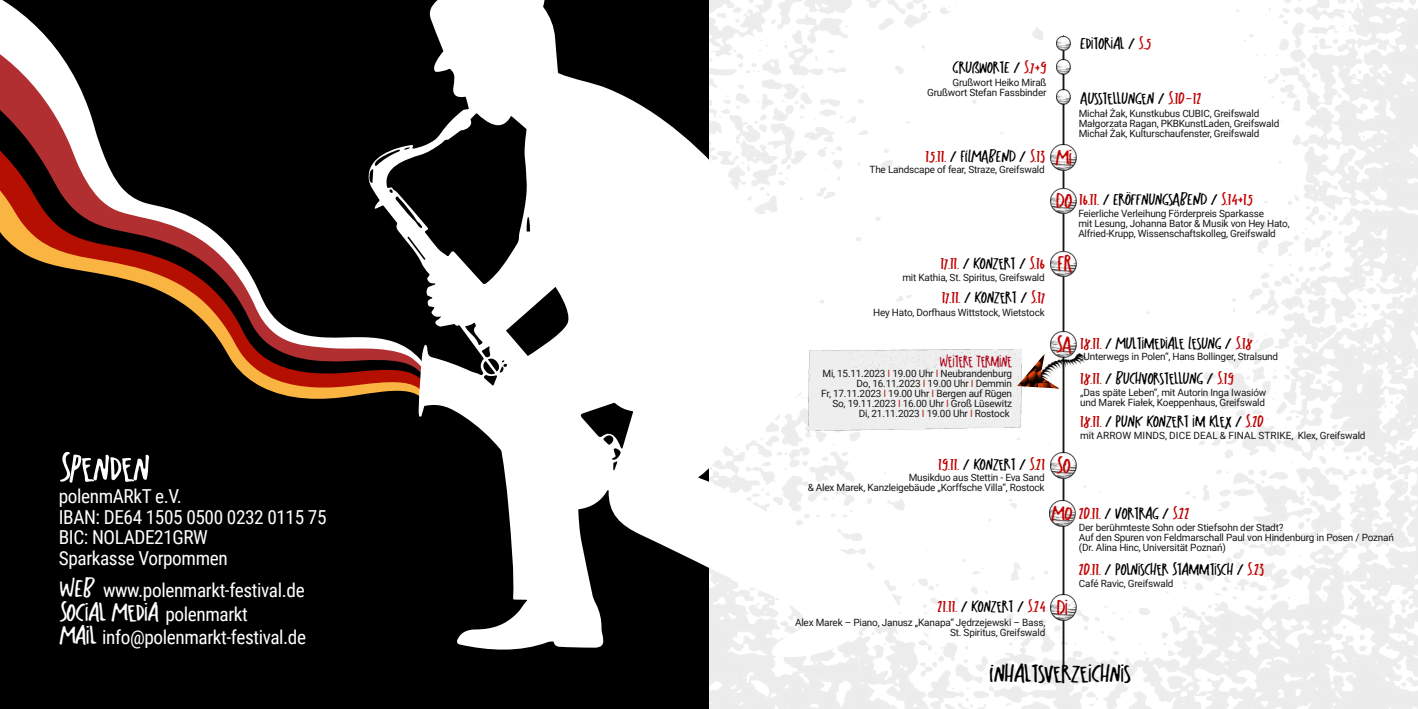
<style>
.page{position:relative;width:1418px;height:709px;background:#fff}
.page>*{position:absolute;margin:0;border:0;box-sizing:border-box;transform-origin:0 0}
.t1{font:55.75px "Blessed Appetite Sans";letter-spacing:-.02em;color:#fff;scale:1.21 1}
.t2{font:38.5px "Blessed Appetite Sans";letter-spacing:-.02em;color:#fff;scale:1.21 1}
.t3{font:37.5px "Blessed Appetite Sans";letter-spacing:-.02em;color:#000;scale:1.21 1}
.t4{font:32.5px/62.9px "Blessed Appetite Sans";letter-spacing:-.02em;color:#c00000;scale:1.21 1}
.t5{font:25px/54.8px "Blessed Appetite Sans";letter-spacing:-.02em;color:#000;scale:1.21 1}
.t6{font:25px/34.2px "Blessed Appetite Sans";letter-spacing:-.02em;color:#c00000;scale:1.21 1}
.t7{font:25px "Blessed Appetite Sans";letter-spacing:-.02em;color:#c10606;scale:1.21 1}
.t8{font:25px "Blessed Appetite Sans";letter-spacing:-.02em;color:#ad071e}
.t9{font:19.25px/20.5px "Roboto Condensed";letter-spacing:-.02em;color:#fff}
.t10{font:10px/10px "Roboto";letter-spacing:-.02em;color:#181716}
.t11{font:10px/10px "Roboto";letter-spacing:-.02em;color:#181715;text-align:right}
.t12{font:10px "Roboto";letter-spacing:.01em;color:#181715}
.s1{color:#c10606}
.s2{color:#c00000}
.s3{color:#000}
.s4{color:#b72211}
.s5{font-family:"Helvetica"}
.s6{color:#fff}
.s7{color:#181716}
.s8{color:#181715}
</style>
<div class="page">
<img style="left:709px;top:0;width:708px;height:709px">
<div style="left:0;top:0;width:709px;height:709px;background:#000001"></div>
<svg style="left:0;top:16px;width:61px;height:39px;fill:#fff"></svg>
<svg style="left:0;top:55px;width:80px;height:33px;background:#cfafb0"></svg>
<svg style="left:0;top:88px;width:367px;height:310px"></svg>
<svg style="left:367px;top:0;width:532px;height:657px;fill:#fff"></svg>
<hr style="left:1062px;top:36px;width:2px;height:629px;background:#181715">
<img style="left:1050px;top:145px;width:26px;height:26px">
<img style="left:1056px;top:36px;width:14px;height:15px">
<img style="left:1056px;top:60px;width:14px;height:14px">
<img style="left:1056px;top:90px;width:14px;height:14px">
<img style="left:1050px;top:453px;width:26px;height:25px">
<img style="left:1050px;top:188px;width:26px;height:26px">
<img style="left:1050px;top:251px;width:26px;height:26px">
<img style="left:1050px;top:331px;width:26px;height:22px">
<img style="left:1049px;top:500px;width:26px;height:26px">
<div style="left:808px;top:350px;width:213px;height:80px;background:#eee"></div>
<img style="left:1033px;top:353px;width:54px;height:34px">
<img style="left:1017px;top:354px;width:42px;height:34px">
<img style="left:1050px;top:595px;width:26px;height:25px">
<h1 class="t1" style="left:59px;top:447px;width:76px">Spenden</h1>
<h3 class="t9" style="left:59px;top:488px;width:269px">polenmARkT e.V.<br>IBAN: DE64 1505 0500 0232 0115 75<br>BIC: NOLADE21GRW<br>Sparkasse Vorpommen</h3>
<h3 class="t9" style="left:102px;top:580px;width:206px;line-height:23.5px;text-align:center">www.polenmarkt-festival.de polenmarkt info@polenmarkt-festival.de</h3>
<h2 class="t2" style="left:59px;top:574px;width:31px">WEB</h2>
<h2 class="t2" style="left:59px;top:597px;width:84px">Social Media</h2>
<h2 class="t2" style="left:59px;top:621px;width:32px">Mail</h2>
<h3 class="t5" style="left:952px;top:43px;width:79px">GrußwortE / <span class="s1">S.7+9</span></h3>
<p class="t11" style="left:927px;top:78px;width:121px">Grußwort Heiko Miraß<br>Grußwort Stefan Fassbinder</p>
<h3 class="t5" style="left:925px;top:132px;width:101px"><span class="s2">15.11.</span> / FILMABEND / <span class="s2">S.13</span></h3>
<p class="t11" style="left:869px;top:165px;width:177px">The Landscape of fear, Straze, Greifswald</p>
<h3 class="t6" style="left:940px;top:249px;width:88px">17.11. <span class="s3">/ Konzert /</span> S.16<br>17.11. <span class="s3">/ Konzert /</span> S.17</h3>
<p class="t11" style="left:902px;top:273px;width:144px">mit Kathia, St. Spiritus, Greifswald</p>
<p class="t11" style="left:873px;top:309px;width:173px">Hey Hato, Dorfhaus Wittstock, Wietstock</p>
<h3 class="t8" style="left:939px;top:352px;width:74px">Weitere Termine</h3>
<p class="t10" style="left:821px;top:369px;width:192px;text-align:right">Mi, 15.11.2023 <span class="s4">I</span> 19.00 Uhr <span class="s4">I</span> Neubrandenburg Do, 16.11.2023 <span class="s4">I</span> 19.00 Uhr <span class="s4">I</span> Demmin<br>Fr, 17.11.2023 <span class="s4">I</span> 19.00 Uhr <span class="s4">I</span> Bergen auf Ru<span class="s5">̈</span>gen So, 19.11.2023 <span class="s4">I</span> 16.00 Uhr <span class="s4">I</span> Groß Lu<span class="s5">̈</span>sewitz Di, 21.11.2023 <span class="s4">I</span> 19.00 Uhr <span class="s4">I</span> Rostock<span class="s6">i</span></p>
<h3 class="t6" style="left:937px;top:450px;width:90px">19.11. <span class="s3">/ Konzert /</span> S.21</h3>
<p class="t11" style="left:807px;top:473px;width:238px">Musikduo aus Stettin - Eva Sand<br>&amp; Alex Marek, Kanzleigebäude „Korffsche Villa“, Rostock</p>
<h3 class="t5" style="left:1080px;top:19px;width:102px">Editorial / <span class="s1">S.5<br></span>Ausstellungen / <span class="s1">S.10-12</span></h3>
<p class="t10" style="left:1078px;top:109px;width:202px">Michał Żak, Kunstkubus CUBIC, Greifswald<br>Małgorzata Ragan, PKBKunstLaden, Greifswald<br>Michał Żak, Kulturschaufenster, Greifswald</p>
<h3 class="t4" style="left:1055px;top:130px;width:16px">Mi</h3>
<h3 class="t5" style="left:1078px;top:175px;width:146px"><span class="s2">16.11.</span> / EröffnungsABEND / <span class="s2">S.14+15</span></h3>
<h3 class="t4" style="left:1055px;top:174px;width:16px">Do<br>FR</h3>
<p class="t11" style="left:1078px;top:210px;width:213px;text-align:left">Feierliche Verleihung Förderpreis Sparkasse<br>mit Lesung, Johanna Bator &amp; Musik von <span class="s7">Hey Hato,<br>Alfried-Krupp, Wissenschaftskolleg, Greifswald</span></p>
<h3 class="t4" style="left:1056px;top:317px;width:15px">SA</h3>
<h3 class="t4" style="left:1056px;top:438px;width:13px">So</h3>
<h3 class="t5" style="left:1079px;top:319px;width:144px"><span class="s2">18.11.</span> / Multimediale Lesung / <span class="s2">S.18</span></h3>
<p class="t11" style="left:1080px;top:353px;width:199px">„Unterwegs in Polen“, Hans Bollinger, Stralsund</p>
<h3 class="t5" style="left:1079px;top:354px;width:129px"><span class="s2">18.11.</span> / Buchvorstellung / <span class="s2">S.19</span></h3>
<p class="t10" style="left:1080px;top:388px;width:188px"><span class="s8">„Das späte Leben“,</span> mit Autorin Inga Iwasiów und Marek Fiałek, Koeppenhaus, Greifswald</p>
<h3 class="t5" style="left:1079px;top:397px;width:154px"><span class="s2">18.11.</span> / Punk Konzert im Klex / <span class="s2">S.20</span></h3>
<p class="t12" style="left:1080px;top:431px;width:287px">mit ARROW MINDS, DICE DEAL &amp; FINAL STRIKE, Klex, Greifswald</p>
<h3 class="t4" style="left:1051px;top:486px;width:20px">MO</h3>
<h3 class="t6" style="left:1078px;top:499px;width:93px">20.11. <span class="s3">/ Vortrag /</span> S.22</h3>
<p class="t10" style="left:1078px;top:523px;width:316px">Der beru<span class="s5">̈</span>hmteste Sohn oder Stiefsohn der Stadt?<br>Auf den Spuren von Feldmarschall Paul von Hindenburg in Posen / Poznań (Dr. Alina Hinc, Universität Poznań)</p>
<h3 class="t5" style="left:1078px;top:545px;width:155px"><span class="s2">20.11.</span> / Polnischer Stammtisch / <span class="s2">S.23</span></h3>
<h3 class="t7" style="left:937px;top:597px;width:91px">21.11. <span class="s3">/ Konzert /</span> S.24</h3>
<p class="t10" style="left:795px;top:619px;width:252px;text-align:right">Alex Marek – Piano, Janusz „Kanapa“ Jędrzejewski – Bass,<br>St. Spiritus, Greifswald</p>
<h3 class="t4" style="left:1056px;top:580px;width:12px">Di</h3>
<p class="t10" style="left:1078px;top:579px;width:96px">Café Ravic, Greifswald</p>
<h3 class="t3" style="left:989px;top:660px;width:119px">Inhaltsverzeichnis</h3>
</div>
